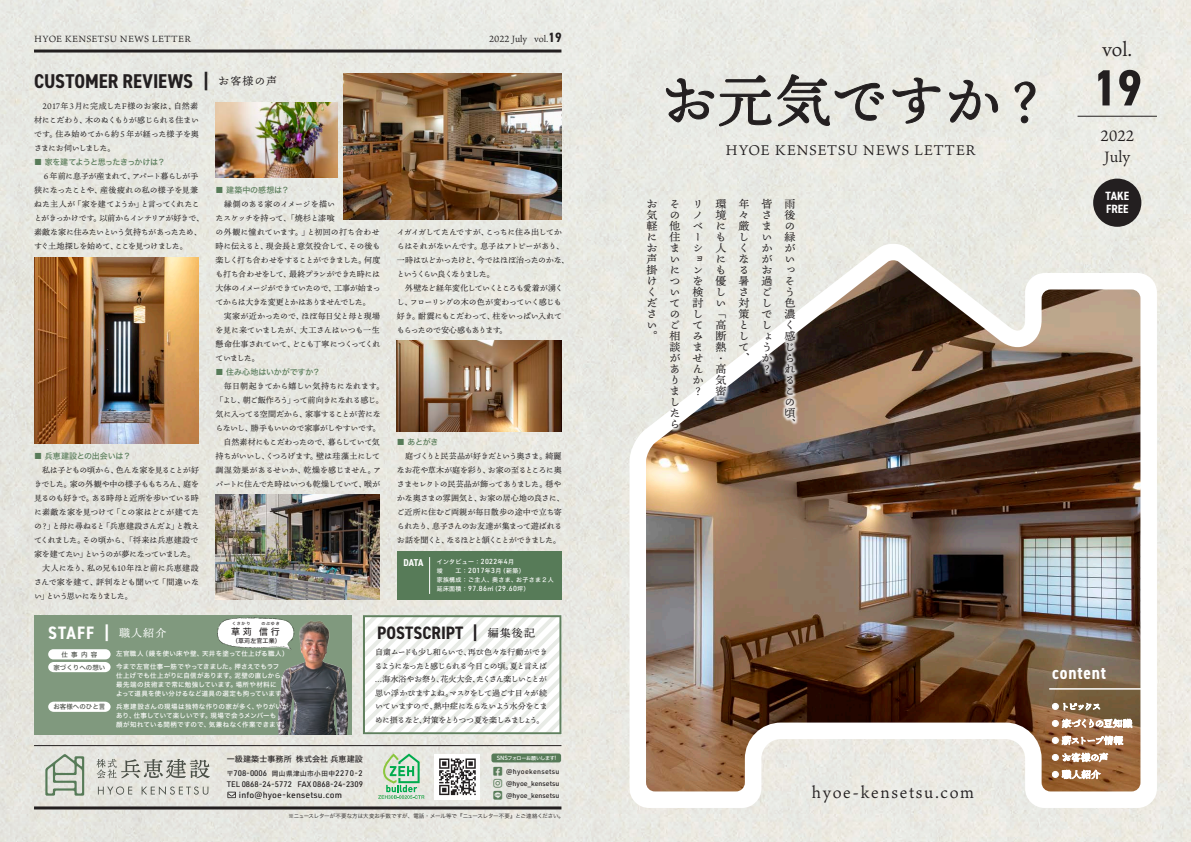
<style>
.page{position:relative;width:1191px;height:842px;background:#fff}
.page>*{position:absolute;margin:0;border:0;box-sizing:border-box;transform-origin:0 0}
.t1{font:700 condensed 51px "DIN2014";color:#231f20}
.t2{font:700 condensed 20px "DIN2014";color:#231f20}
.t3{font:19px "Ten Mincho";color:#231f20}
.t4{font:700 condensed 18px "DIN2014";letter-spacing:.045em;color:#fff}
.t5{font:700 condensed 18px "DIN2014";color:#231f20}
.t6{font:16px "Ten Mincho";letter-spacing:.1em;color:#231f20}
.t7{font:15px/21px "Ten Mincho";color:#231f20}
.t8{font:14px "Ten Mincho";letter-spacing:.05em;color:#231f20}
.t9{font:700 condensed 12px/13px "DIN2014";color:#fff}
.t10{font:11px/11px "Ten Mincho";letter-spacing:.1em;color:#231f20}
.t11{font:11px "Ten Mincho";color:#fff}
.t12{font:700 condensed 10px "DIN2014";color:#fff}
.t13{font:9px "Ten Mincho";letter-spacing:.02em;color:#231f20}
.t14{font:9px "Ten Mincho";color:#231f20}
.t15{font:9px "Hiragino Sans W5";color:#231f20}
.t16{font:500 8.7px "URWDIN";letter-spacing:.015em;color:#231f20}
.t17{font:8px/14px "Ten Mincho";letter-spacing:-.045em;color:#231f20}
.t18{font:8px/13.5px "Ten Mincho";letter-spacing:-.07em;color:#231f20}
.t19{font:8px "Hiragino Sans W5";letter-spacing:-.02em;color:#577b58}
.t20{font:8px "Hiragino Sans W5";letter-spacing:-.065em;color:#577b58}
.t21{font:8px "Hiragino Sans W5";letter-spacing:.015em;color:#231f20}
.t22{font:500 7.9px/10.5px "URWDIN";color:#231f20}
.t23{font:500 7.2px "URWDIN";letter-spacing:.04em;color:#fff}
.t24{font:500 7px/12px "URWDIN";color:#231f20;text-align:justify}
.t25{font:6.5px/9px "Hiragino Sans W5";letter-spacing:.035em;color:#fff}
.t26{font:6.5px/12.8px "Hiragino Sans W5";color:#4b5048;text-align:center}
.t27{font:6px/9px "Hiragino Sans W5";letter-spacing:.05em;color:#fff}
.t28{font:6px "Hiragino Sans W5";letter-spacing:.02em;color:#231f20}
.t29{font:5.5px "Hiragino Sans W3";letter-spacing:-.015em;color:#231f20}
.t30{font:5px "Hiragino Sans W5";letter-spacing:-.08em;color:#fff}
.t31{font:4px "Hiragino Sans W5";letter-spacing:.2em;color:#231f20}
.s1{font-family:"DIN2014";font-weight:700;font-stretch:condensed;font-size:13.5px}
.s2{font-family:"URWDIN";font-weight:500;font-size:7.2px}
.s3{font-family:"Hiragino Sans W5";font-weight:400;font-size:6px}
.s4{font-family:"Hiragino Sans W5";font-weight:400;font-size:6.6px}
.s5{font-family:"URWDIN";font-weight:500;font-size:6px}
</style>
<div class="page">
<img style="left:0;top:0;width:1191px;height:842px">
<svg style="left:629px;top:242px;width:528px;height:566px"></svg>
<div style="left:34px;top:615px;width:317px;height:119px;background:#80997e"></div>
<svg style="left:363px;top:615px;width:198px;height:119px"></svg>
<div style="left:397px;top:551px;width:164px;height:49px;background:#577b58"></div>
<img style="left:646px;top:260px;width:494px;height:531px">
<img style="left:397px;top:341px;width:164px;height:90px">
<img style="left:34px;top:258px;width:164px;height:186px">
<img style="left:343px;top:74px;width:218px;height:146px">
<div style="left:435px;top:754px;width:45px;height:45px;background:#fff"></div>
<svg style="left:439px;top:758px;width:37px;height:37px"></svg>
<img style="left:215px;top:102px;width:122px;height:75px">
<img style="left:215px;top:495px;width:165px;height:105px">
<img style="left:278px;top:620px;width:70px;height:114px">
<svg style="left:217px;top:617px;width:78px;height:34px"></svg>
<div style="left:491px;top:753px;width:70px;height:9px;background:#577b58;border-radius:2px"></div>
<hr style="left:1049px;top:688px;width:108px;height:2px;background:#fff">
<svg style="left:1052px;top:703px;width:48px;height:7px"></svg>
<svg style="left:1052px;top:717px;width:80px;height:28px"></svg>
<svg style="left:1052px;top:751px;width:56px;height:13px"></svg>
<svg style="left:1052px;top:770px;width:48px;height:9px"></svg>
<svg style="left:378px;top:753px;width:46px;height:46px;background:#b2d7b8"></svg>
<div style="left:48px;top:649px;width:63px;height:10px;background:#fff;border-radius:5px"></div>
<svg style="left:48px;top:662px;width:63px;height:10px"></svg>
<svg style="left:48px;top:702px;width:63px;height:10px"></svg>
<hr style="left:429px;top:557px;width:1px;height:37px;background:#fff">
<img style="left:610px;top:162px;width:224px;height:306px">
<hr style="left:34px;top:50px;width:527px;height:3px;background:#231f20">
<svg style="left:666px;top:75px;width:105px;height:52px;background:#b3b2af"></svg>
<svg style="left:777px;top:75px;width:52px;height:52px;background:#a2a19e"></svg>
<svg style="left:835px;top:83px;width:48px;height:38px;background:#aeaeaa"></svg>
<svg style="left:892px;top:78px;width:48px;height:46px;background:#b7b7b2"></svg>
<svg style="left:949px;top:80px;width:49px;height:42px;background:#aeada9"></svg>
<svg style="left:1014px;top:82px;width:21px;height:41px"></svg>
<hr style="left:1077px;top:116px;width:80px;height:1px;background:#231f20">
<div style="left:1093px;top:179px;width:48px;height:48px;background:#231f20;border-radius:50%"></div>
<svg style="left:227px;top:792px;width:9px;height:6px"></svg>
<hr style="left:34px;top:806px;width:527px;height:3px;background:#231f20">
<hr style="left:34px;top:745px;width:527px;height:1px;background:#231f20">
<svg style="left:98px;top:786px;width:34px;height:9px"></svg>
<svg style="left:142px;top:786px;width:66px;height:9px"></svg>
<svg style="left:96px;top:759px;width:114px;height:19px;background:#b9bab3"></svg>
<svg style="left:45px;top:754px;width:39px;height:42px;background:#b7c2b3"></svg>
<svg style="left:493px;top:767px;width:9px;height:33px"></svg>
<p class="t13" style="left:34px;top:34px;width:158px">HYOE KENSETSU NEWS LETTER</p>
<h2 class="t2" style="left:34px;top:68px;width:176px">CUSTOMER REVIEWS |</h2>
<h3 class="t10" style="left:218px;top:76px;width:61px">お客様の声</h3>
<p class="t17" style="left:34px;top:99px;width:166px;text-align:justify">　2017年３月に完成したF様のお家は、自然素材にこだわり、木のぬくもりが感じられる住まいです。住み始めてから約５年が経った様子を奥さまにお伺いしました。</p>
<p class="t20" style="left:34px;top:155px;width:133px">■ 家を建てようと思ったきっかけは？</p>
<p class="t17" style="left:34px;top:169px;width:171px">　６年前に息子が産まれて、アパート暮らしが手狭になったことや、産後疲れの私の様子を見兼ねた主人が「家を建てようか」と言ってくれたことがきっかけです。以前からインテリアが好きで、素敵な家に住みたいという気持ちがあったため、すぐ土地探しを始めて、ここを見つけました。</p>
<p class="t19" style="left:34px;top:449px;width:98px">■ 兵恵建設との出会いは？</p>
<p class="t17" style="left:34px;top:463px;width:167px">　私は子どもの頃から、色んな家を見ることが好きでした。家の外観や中の様子ももちろん、庭を見るのも好きで。ある時母と近所を歩いている時に素敵な家を見つけて「この家はどこが建てたの？」と母に尋ねると「兵恵建設さんだよ」と教えてくれました。その頃から、「将来は兵恵建設で家を建てたい」というのが夢になっていました。　大人になり、私の兄も10年ほど前に兵恵建設さんで家を建て、評判なども聞いて「間違いない」という思いになりました。</p>
<p class="t19" style="left:215px;top:183px;width:76px">■ 建築中の感想は？</p>
<p class="t17" style="left:215px;top:197px;width:167px">　縁側のある家のイメージを描い<br>たスケッチを持って、「焼杉と漆喰<br>の外観に憧れています。」と初回の打ち合わせ時に伝えると、現会長と意気投合して、その後も楽しく打ち合わせをすることができました。何度も打ち合わせをして、最終プランができた時には大体のイメージができていたので、工事が始まってからは大きな変更とかはありませんでした。　実家が近かったので、ほぼ毎日父と母と現場を見に来ていましたが、大工さんはいつも一生懸命仕事されていて、どこも丁寧につくってくれていました。</p>
<p class="t19" style="left:215px;top:365px;width:107px">■ 住み心地はいかがですか？</p>
<p class="t17" style="left:215px;top:379px;width:170px">　毎日朝起きてから嬉しい気持ちになれます。「よし、朝ご飯作ろう」って前向きになれる感じ。気に入ってる空間だから、家事することが苦にならないし、勝手もいいので家事がしやすいです。　自然素材にもこだわったので、暮らしていて気持ちがいいし、くつろげます。壁は珪藻土にして調湿効果があるせいか、乾燥を感じません。アパートに住んでた時はいつも乾燥していて、喉が</p>
<p class="t14" style="left:489px;top:34px;width:74px">2022 July vol.<span class="s1">19</span></p>
<p class="t17" style="left:397px;top:225px;width:174px">イガイガしてたんですが、こっちに住み出してからはそれがないんです。息子はアトピーがあり、一時はひどかったけど、今ではほぼ治ったのかな、というくらい良くなりました。<br>　外壁など経年変化していくところも愛着が湧くし、フローリングの木の色が変わっていく感じも好き。耐震にもこだわって、柱をいっぱい入れてもらったので安心感もあります。</p>
<p class="t19" style="left:397px;top:435px;width:43px">■ あとがき</p>
<p class="t17" style="left:397px;top:449px;width:169px">　庭づくりと民芸品が好きだという奥さま。綺麗なお花や草木が庭を彩り、お家の至るところに奥さまセレクトの民芸品が飾ってありました。穏やかな奥さまの雰囲気と、お家の居心地の良さに、ご近所に住むご両親が毎日散歩の途中で立ち寄られたり、息子さんのお友達が集まって遊ばれるお話を聞くと、なるほどと頷くことができました。</p>
<p class="t12" style="left:403px;top:555px;width:21px">DATA</p>
<p class="t27" style="left:437px;top:557px;width:118px">インタビュー：<span class="s2">2022</span>年<span class="s2">4</span>月<br>竣　　工：<span class="s2">2017</span>年<span class="s2">3</span>月（新築）<br>家族構成：ご主人、奥さま、お子さま２人</p>
<p class="t23" style="left:437px;top:584px;width:94px"><span class="s3">延床面積：</span>97.86<span class="s3">㎡（</span>29.60<span class="s3">坪）</span></p>
<p class="t31" style="left:232px;top:620px;width:20px">くさかり</p>
<p class="t31" style="left:261px;top:620px;width:20px">のぶゆき</p>
<h3 class="t4" style="left:48px;top:621px;width:62px">STAFF |</h3>
<h3 class="t5" style="left:377px;top:621px;width:102px">POSTSCRIPT |</h3>
<p class="t15" style="left:231px;top:624px;width:50px">草苅 信行</p>
<p class="t28" style="left:232px;top:636px;width:50px">（草苅左官工業）</p>
<h3 class="t11" style="left:119px;top:627px;width:49px">職人紹介</h3>
<h3 class="t10" style="left:488px;top:628px;width:49px">編集後記</h3>
<p class="t26" style="left:53px;top:647px;width:54px">仕事内容<br>家づくりへの想い</p>
<p class="t26" style="left:53px;top:700px;width:54px">お客様へのひと言</p>
<p class="t25" style="left:116px;top:647px;width:174px;line-height:13px">左官職人（鏝を使い床や壁、天井を塗って仕上げる職人）今まで左官仕事一筋でやってきました。押さえでもラフ</p>
<p class="t25" style="left:116px;top:671px;width:173px">仕上げでも仕上がりに自信があります。泥壁の直しから、最先端の技術まで常に勉強しています。場所や材料に<br>よって道具を使い分けるなど道具の選定も拘っています。</p>
<p class="t25" style="left:116px;top:702px;width:174px">兵恵建設さんの現場は独特な作りの家が多く、やりがいがあり、仕事していて楽しいです。現場で会うメンバーも<br>顔が知れている間柄ですので、気兼ねなく作業できます。</p>
<p class="t18" style="left:374px;top:646px;width:175px">自粛ムードも少し和らいで、再び色々な行動ができるようになったと感じられる今日この頃。夏と言えば…海水浴やお祭り、花火大会、たくさん楽しいことが思い浮かびますよね。マスクをして過ごす日々が続いていますので、熱中症にならないよう水分をこまめに摂るなど、対策をとりつつ夏を楽しみましょう。</p>
<p class="t21" style="left:227px;top:752px;width:137px">一級建築士事務所 株式会社兵恵建設</p>
<p class="t22" style="left:227px;top:768px;width:138px"><span class="s4">〒</span>708-0006 <span class="s4">岡山県津山市小田中</span>2270-2<br>TEL 0868-24-5772 FAX 0868-24-2309</p>
<p class="t16" style="left:239px;top:789px;width:105px">info@hyoe-kensetsu.com</p>
<p class="t30" style="left:497px;top:753px;width:61px"><span class="s5">SNS</span>フォローお願いします<span class="s5">!</span></p>
<p class="t24" style="left:506px;top:765px;width:55px">@hyoekensetsu @hyoe_kensetsu @hyoe_kensetsu</p>
<p class="t29" style="left:288px;top:811px;width:277px">※ニュースレターが不要な方は大変お手数ですが、電話・メール等で『ニュースレター不要』とご連絡ください。</p>
<h3 class="t8" style="left:725px;top:142px;width:251px">HYOE KENSETSU NEWS LETTER</h3>
<h3 class="t10" style="left:646px;top:199px;width:12px">お気軽にお声掛けください︒</h3>
<h3 class="t10" style="left:669px;top:199px;width:12px">その他住まいについてのご相談がありましたら</h3>
<h3 class="t10" style="left:692px;top:199px;width:13px">リノベーションを検討してみませんか？</h3>
<h3 class="t10" style="left:715px;top:199px;width:12px">環境にも人にも優しい﹁高断熱・高気密﹂</h3>
<h3 class="t10" style="left:738px;top:199px;width:12px">年々厳しくなる暑さ対策として︑</h3>
<h3 class="t10" style="left:761px;top:199px;width:12px">皆さまいかがお過ごしでしょうか？</h3>
<h3 class="t10" style="left:784px;top:199px;width:12px">雨後の緑がいっそう色濃く感じられるこの頃︑</h3>
<h3 class="t3" style="left:1102px;top:39px;width:32px">vol.</h3>
<h1 class="t1" style="left:1092px;top:54px;width:50px">19</h1>
<h3 class="t7" style="left:1100px;top:125px;width:35px">2022<br>July</h3>
<h3 class="t9" style="left:1105px;top:189px;width:25px">TAKE<br>FREE</h3>
<h3 class="t6" style="left:812px;top:783px;width:164px">hyoe-kensetsu.com</h3>
<h3 class="t4" style="left:1052px;top:660px;width:56px">content</h3>
</div>
